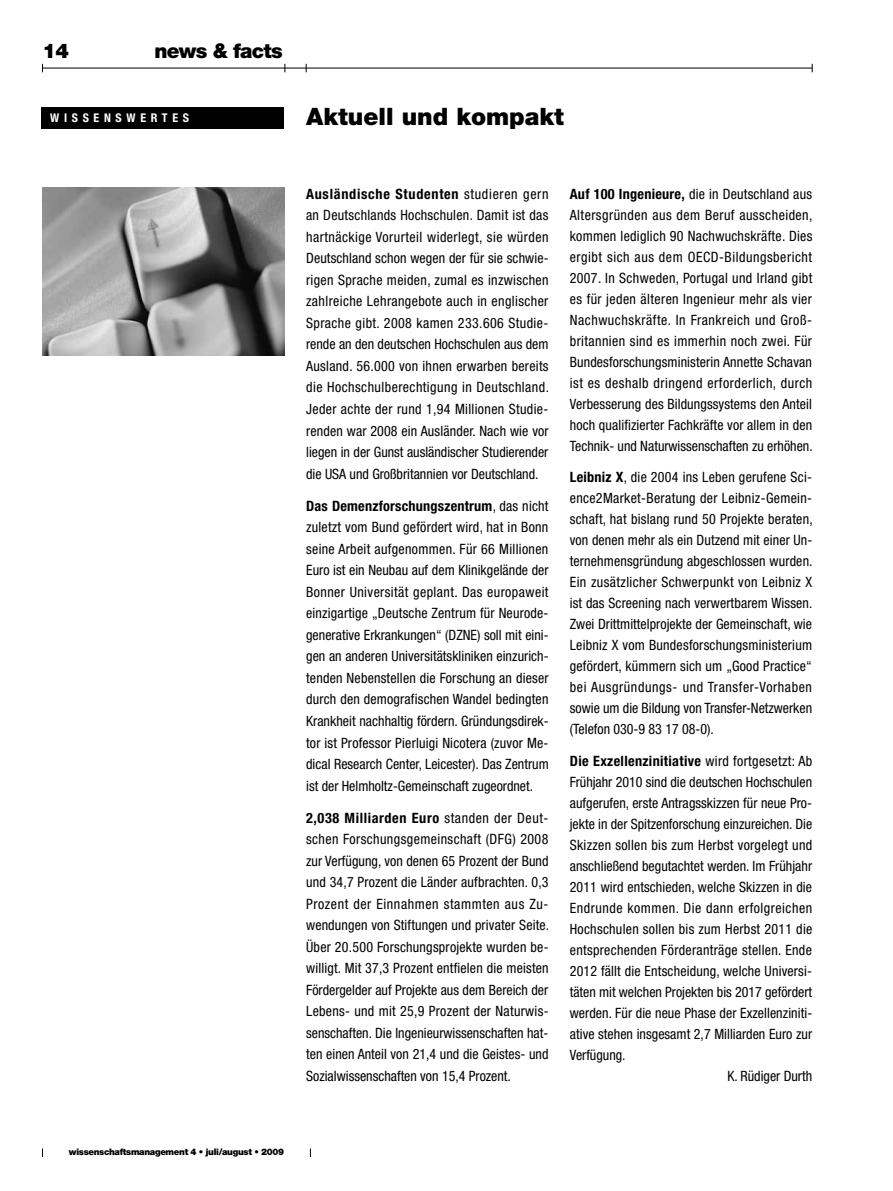
<style>
.page{position:relative;width:893px;height:1191px;background:#fff}
.page>*{position:absolute;margin:0;border:0;box-sizing:border-box;transform-origin:0 0}
.t1{font:900 24px "Helvetica Neue";color:#000}
.t2{font:900 20.25px "Helvetica Neue";letter-spacing:-.035em;color:#000}
.t3{font:condensed 14.25px/21.6px "Helvetica Neue";color:#000;text-align:justify}
.t4{font:condensed 14.25px "Helvetica Neue";letter-spacing:.02em;color:#000}
.t5{font:700 condensed 14.25px "Helvetica Neue";letter-spacing:.025em;color:#000}
.t6{font:condensed 14.25px "Helvetica Neue";letter-spacing:.025em;color:#000}
.t7{font:condensed 14.25px "Helvetica Neue";letter-spacing:.035em;color:#000}
.t8{font:700 condensed 12px "Helvetica Neue";letter-spacing:.39em;color:#fff}
.t9{font:900 9px "Helvetica Neue";letter-spacing:-.035em;color:#000}
.s1{font-weight:700}
.s2{font-weight:400}
</style>
<div class="page">
<hr style="left:43px;top:68px;width:769px;height:1px;background:#000">
<div style="left:42px;top:107px;width:242px;height:21px;background:#000"></div>
<img style="left:43px;top:188px;width:242px;height:168px">
<h2 class="t2" style="left:43px;top:39px;width:28px">14</h2>
<h2 class="t2" style="left:154px;top:39px;width:130px">news &amp; facts</h2>
<p class="t8" style="left:50px;top:111px;width:140px">wissenswertes</p>
<h1 class="t1" style="left:306px;top:102px;width:259px">Aktuell und kompakt</h1>
<p class="t3" style="left:306px;top:183px;width:244px"><span class="s1">Ausländische Studenten</span> studieren gern an Deutschlands Hochschulen. Damit ist das hartnäckige Vorurteil widerlegt, sie würden Deutschland schon wegen der für sie schwie&shy;rigen Sprache meiden, zumal es inzwischen zahlreiche Lehrangebote auch in englischer Sprache gibt. 2008 kamen 233.606 Studie&shy;rende an den deutschen Hochschulen aus dem Ausland. 56.000 von ihnen erwarben bereits die Hochschulberechtigung in Deutschland.<br>Jeder achte der rund 1,94 Millionen Studie&shy;renden war 2008 ein Ausländer. Nach wie vor liegen in der Gunst ausländischer Studierender die USA und Großbritannien vor Deutschland.</p>
<p class="t3" style="left:306px;top:494px;width:244px"><span class="s1">Das Demenzforschungszentrum</span>, das nicht zuletzt vom Bund gefördert wird, hat in Bonn seine Arbeit aufgenommen. Für 66 Millionen Euro ist ein Neubau auf dem Klinikgelände der Bonner Universität geplant. Das europaweit einzigartige „Deutsche Zentrum für Neurode&shy;generative Erkrankungen“ (DZNE) soll mit eini&shy;gen an anderen Universitätskliniken einzurich&shy;tenden Nebenstellen die Forschung an dieser durch den demografischen Wandel bedingten Krankheit nachhaltig fördern. Gründungsdirek&shy;tor ist Professor Pierluigi Nicotera (zuvor Me&shy;dical Research Center, Leicester). Das Zentrum ist der Helmholtz-Gemeinschaft zugeordnet.</p>
<p class="t3" style="left:306px;top:806px;width:244px"><span class="s1">2,038 Milliarden Euro</span> standen der Deut&shy;schen Forschungsgemeinschaft (DFG) 2008 zur Verfügung, von denen 65 Prozent der Bund und 34,7 Prozent die Länder aufbrachten. 0,3<br>Prozent der Einnahmen stammten aus Zu&shy;wendungen von Stiftungen und privater Seite.<br>Über 20.500 Forschungsprojekte wurden be&shy;willigt. Mit 37,3 Prozent entfielen die meisten Fördergelder auf Projekte aus dem Bereich der Lebens- und mit 25,9 Prozent der Naturwis&shy;senschaften. Die Ingenieurwissenschaften hat&shy;ten einen Anteil von 21,4 und die Geistes- und Sozialwissenschaften von 15,4 Prozent.</p>
<p class="t3" style="left:570px;top:183px;width:244px;line-height:21px"><span class="s1">Auf 100 Ingenieure,</span> die in Deutschland aus Altersgründen aus dem Beruf ausscheiden, kommen lediglich 90 Nachwuchskräfte. Dies ergibt sich aus dem OECD-Bildungsbericht 2007. In Schweden, Portugal und Irland gibt es für jeden älteren Ingenieur mehr als vier Nachwuchskräfte. In Frankreich und Groß&shy;britannien sind es immerhin noch zwei. Für Bundesforschungsministerin Annette Schavan ist es deshalb dringend erforderlich, durch Verbesserung des Bildungssystems den Anteil hoch qualifizierter Fachkräfte vor allem in den Technik- und Naturwissenschaften zu erhöhen.</p>
<p class="t3" style="left:570px;top:466px;width:244px;line-height:21px"><span class="s1">Leibniz X</span>, die 2004 ins Leben gerufene Sci&shy;ence2Market-Beratung der Leibniz-Gemein&shy;schaft, hat bislang rund 50 Projekte beraten, von denen mehr als ein Dutzend mit einer Un&shy;ternehmensgründung abgeschlossen wurden.<br>Ein zusätzlicher Schwerpunkt von Leibniz X ist das Screening nach verwertbarem Wissen.<br>Zwei Drittmittelprojekte der Gemeinschaft, wie Leibniz X vom Bundesforschungsministerium gefördert, kümmern sich um „Good Practice“ bei Ausgründungs- und Transfer-Vorhaben sowie um die Bildung von Transfer-Netzwerken (Telefon 030-9 83 17 08-0).</p>
<p class="t5" style="left:570px;top:752px;width:244px">Die Exzellenzinitiative <span class="s2">wird fortgesetzt: Ab</span></p>
<p class="t3" style="left:570px;top:771px;width:244px">Frühjahr 2010 sind die deutschen Hochschulen</p>
<p class="t3" style="left:570px;top:792px;width:244px">aufgerufen, erste Antragsskizzen für neue Pro-</p>
<p class="t3" style="left:570px;top:813px;width:244px">jekte in der Spitzenforschung einzureichen. Die</p>
<p class="t4" style="left:570px;top:836px;width:244px">Skizzen sollen bis zum Herbst vorgelegt und</p>
<p class="t3" style="left:570px;top:855px;width:244px">anschließend begutachtet werden. Im Frühjahr</p>
<p class="t3" style="left:570px;top:876px;width:244px">2011 wird entschieden, welche Skizzen in die</p>
<p class="t7" style="left:570px;top:899px;width:244px">Endrunde kommen. Die dann erfolgreichen</p>
<p class="t4" style="left:570px;top:920px;width:244px">Hochschulen sollen bis zum Herbst 2011 die</p>
<p class="t6" style="left:570px;top:941px;width:244px">entsprechenden Förderanträge stellen. Ende</p>
<p class="t3" style="left:570px;top:960px;width:244px">2012 fällt die Entscheidung, welche Universi-</p>
<p class="t3" style="left:570px;top:981px;width:244px">täten mit welchen Projekten bis 2017 gefördert</p>
<p class="t3" style="left:570px;top:1002px;width:244px">werden. Für die neue Phase der Exzellenziniti-</p>
<p class="t3" style="left:570px;top:1023px;width:244px">ative stehen insgesamt 2,7 Milliarden Euro zur</p>
<p class="t3" style="left:570px;top:1044px;width:57px">Verfügung.</p>
<p class="t3" style="left:727px;top:1065px;width:86px">K. Rüdiger Durth</p>
<p class="t9" style="left:69px;top:1146px;width:217px">wissenschaftsmanagement 4 • juli/august • 2009</p>
</div>
